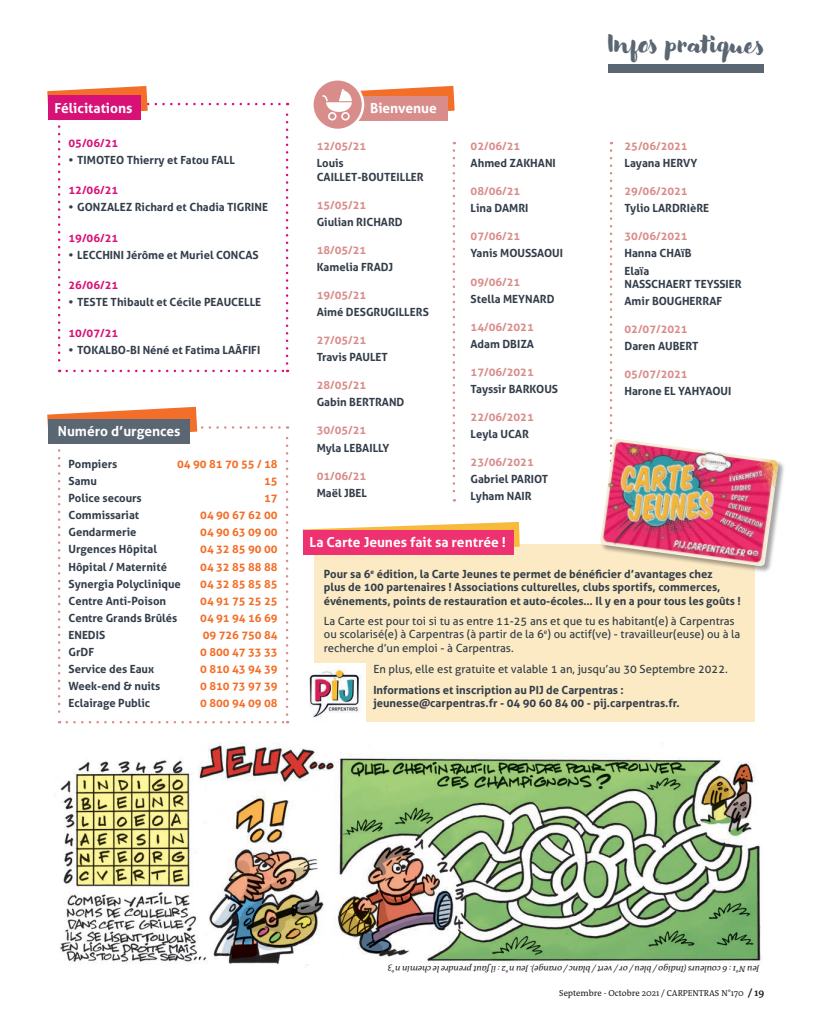
<style>
.page{position:relative;width:823px;height:1029px;background:#fff}
.page>*{position:absolute;margin:0;border:0;box-sizing:border-box;transform-origin:0 0}
.t1{font:22.5px "Modern Love";color:#5a6672}
.t2{font:700 13.75px "Aller";color:#fff}
.t3{font:700 11.25px/13.5px "Aller";color:#323d49}
.t4{font:11.25px/13.5px "Aller";color:#323d49}
.t5{font:700 11.25px "Aller";color:#d98d8a}
.t6{font:700 11.25px "Aller";color:#f36e28}
.t7{font:700 11.25px "Aller";color:#d81177}
.t8{font:italic 8.75px "Qua Text";color:#231f20}
.t9{font:8.75px "Qua Text";color:#231f20}
.s1{font-weight:700;font-size:10px}
</style>
<div class="page">
<div style="left:608px;top:64px;width:155px;height:9px;background:#5a6672"></div>
<img style="left:60px;top:742px;width:702px;height:224px">
<svg style="left:609px;top:150px;width:3px;height:289px"></svg>
<svg style="left:47px;top:407px;width:241px;height:316px"></svg>
<svg style="left:47px;top:86px;width:241px;height:286px"></svg>
<div style="left:48px;top:96px;width:92px;height:24px;background:#d81177"></div>
<div style="left:48px;top:419px;width:142px;height:25px;background:#5a6672"></div>
<div style="left:348px;top:96px;width:99px;height:25px;background:#d98d8a"></div>
<svg style="left:452px;top:150px;width:3px;height:351px"></svg>
<svg style="left:312px;top:79px;width:51px;height:51px"></svg>
<div style="left:311px;top:78px;width:53px;height:53px;border:2px solid #fff;border-radius:50%"></div>
<svg style="left:322px;top:86px;width:132px;height:34px"></svg>
<div style="left:314px;top:544px;width:441px;height:178px;background:#fceac4"></div>
<svg style="left:303px;top:522px;width:216px;height:32px"></svg>
<div style="left:303px;top:530px;width:210px;height:25px;background:#ee3170"></div>
<div style="left:309px;top:663px;width:57px;height:66px;background:#fff"></div>
<img style="left:309px;top:669px;width:52px;height:49px">
<div style="left:600px;top:439px;width:185px;height:134px;background:#231f20;opacity:.4"></div>
<img style="left:600px;top:439px;width:178px;height:128px">
<p class="t2" style="left:54px;top:100px;width:80px">Félicitations</p>
<p class="t7" style="left:68px;top:136px;width:51px">05/06/21</p>
<p class="t3" style="left:68px;top:153px;width:168px">• TIMOTEO Thierry et Fatou FALL</p>
<p class="t7" style="left:68px;top:183px;width:51px">12/06/21</p>
<p class="t3" style="left:68px;top:200px;width:201px">• GONZALEZ Richard et Chadia TIGRINE</p>
<p class="t7" style="left:68px;top:231px;width:51px">19/06/21</p>
<p class="t3" style="left:68px;top:248px;width:192px">• LECCHINI Jérôme et Muriel CONCAS</p>
<p class="t7" style="left:68px;top:278px;width:51px">26/06/21</p>
<p class="t3" style="left:68px;top:296px;width:194px">• TESTE Thibault et Cécile PEAUCELLE</p>
<p class="t7" style="left:68px;top:326px;width:51px">10/07/21</p>
<p class="t3" style="left:68px;top:343px;width:193px">• TOKALBO-BI Néné et Fatima LAÂFIFI</p>
<p class="t2" style="left:58px;top:423px;width:124px">Numéro d’urgences</p>
<p class="t3" style="left:68px;top:457px;width:50px">Pompiers</p>
<p class="t6" style="left:177px;top:457px;width:102px">04 90 81 70 55 / 18</p>
<p class="t3" style="left:68px;top:474px;width:30px">Samu</p>
<p class="t6" style="left:264px;top:474px;width:15px">15</p>
<p class="t3" style="left:68px;top:491px;width:75px">Police secours</p>
<p class="t6" style="left:264px;top:491px;width:15px">17</p>
<p class="t3" style="left:68px;top:508px;width:72px">Commissariat</p>
<p class="t6" style="left:200px;top:508px;width:79px">04 90 67 62 00</p>
<p class="t3" style="left:68px;top:525px;width:69px">Gendarmerie</p>
<p class="t6" style="left:200px;top:525px;width:79px">04 90 63 09 00</p>
<p class="t3" style="left:68px;top:543px;width:90px">Urgences Hôpital</p>
<p class="t6" style="left:200px;top:542px;width:79px">04 32 85 90 00</p>
<p class="t3" style="left:68px;top:560px;width:100px">Hôpital / Maternité</p>
<p class="t6" style="left:200px;top:559px;width:79px">04 32 85 88 88</p>
<p class="t3" style="left:68px;top:577px;width:114px">Synergia Polyclinique</p>
<p class="t6" style="left:200px;top:576px;width:79px">04 32 85 85 85</p>
<p class="t3" style="left:68px;top:594px;width:99px">Centre Anti-Poison</p>
<p class="t6" style="left:200px;top:594px;width:79px">04 91 75 25 25</p>
<p class="t3" style="left:68px;top:611px;width:110px">Centre Grands Brûlés</p>
<p class="t6" style="left:200px;top:611px;width:79px">04 91 94 16 69</p>
<p class="t3" style="left:68px;top:628px;width:38px">ENEDIS</p>
<p class="t6" style="left:203px;top:628px;width:76px">09 726 750 84</p>
<p class="t3" style="left:68px;top:645px;width:27px">GrDF</p>
<p class="t6" style="left:200px;top:645px;width:79px">0 800 47 33 33</p>
<p class="t3" style="left:68px;top:662px;width:87px">Service des Eaux</p>
<p class="t6" style="left:200px;top:662px;width:79px">0 810 43 94 39</p>
<p class="t3" style="left:68px;top:679px;width:93px">Week-end &amp; nuits</p>
<p class="t6" style="left:200px;top:679px;width:79px">0 810 73 97 39</p>
<p class="t3" style="left:68px;top:696px;width:83px">Eclairage Public</p>
<p class="t6" style="left:200px;top:696px;width:79px">0 800 94 09 08</p>
<p class="t2" style="left:370px;top:100px;width:68px">Bienvenue</p>
<p class="t5" style="left:317px;top:139px;width:51px">12/05/21</p>
<p class="t3" style="left:317px;top:156px;width:108px">Louis<br>CAILLET-BOUTEILLER</p>
<p class="t5" style="left:317px;top:198px;width:51px">15/05/21</p>
<p class="t3" style="left:317px;top:215px;width:88px">Giulian RICHARD</p>
<p class="t5" style="left:317px;top:243px;width:51px">18/05/21</p>
<p class="t3" style="left:317px;top:260px;width:78px">Kamelia FRADJ</p>
<p class="t5" style="left:317px;top:288px;width:51px">19/05/21</p>
<p class="t3" style="left:317px;top:305px;width:114px">Aimé DESGRUGILLERS</p>
<p class="t5" style="left:317px;top:333px;width:51px">27/05/21</p>
<p class="t3" style="left:317px;top:350px;width:73px">Travis PAULET</p>
<p class="t5" style="left:317px;top:378px;width:51px">28/05/21</p>
<p class="t3" style="left:317px;top:395px;width:89px">Gabin BERTRAND</p>
<p class="t5" style="left:317px;top:423px;width:51px">30/05/21</p>
<p class="t3" style="left:317px;top:441px;width:74px">Myla LEBAILLY</p>
<p class="t5" style="left:317px;top:469px;width:51px">01/06/21</p>
<p class="t3" style="left:317px;top:486px;width:52px">Maël JBEL</p>
<p class="t5" style="left:470px;top:139px;width:51px">02/06/21</p>
<p class="t3" style="left:470px;top:156px;width:87px">Ahmed ZAKHANI</p>
<p class="t5" style="left:470px;top:184px;width:51px">08/06/21</p>
<p class="t3" style="left:470px;top:201px;width:59px">Lina DAMRI</p>
<p class="t5" style="left:470px;top:229px;width:51px">07/06/21</p>
<p class="t3" style="left:470px;top:247px;width:94px">Yanis MOUSSAOUI</p>
<p class="t5" style="left:470px;top:275px;width:51px">09/06/21</p>
<p class="t3" style="left:470px;top:292px;width:85px">Stella MEYNARD</p>
<p class="t5" style="left:470px;top:320px;width:65px">14/06/2021</p>
<p class="t3" style="left:470px;top:337px;width:65px">Adam DBIZA</p>
<p class="t5" style="left:470px;top:365px;width:65px">17/06/2021</p>
<p class="t3" style="left:470px;top:382px;width:89px">Tayssir BARKOUS</p>
<p class="t5" style="left:470px;top:410px;width:65px">22/06/2021</p>
<p class="t3" style="left:470px;top:427px;width:60px">Leyla UCAR</p>
<p class="t5" style="left:470px;top:455px;width:65px">23/06/2021</p>
<p class="t3" style="left:470px;top:472px;width:79px">Gabriel PARIOT</p>
<p class="t3" style="left:470px;top:489px;width:63px">Lyham NAIR</p>
<p class="t1" style="left:608px;top:31px;width:159px">Infos pratiques</p>
<p class="t5" style="left:624px;top:139px;width:65px">25/06/2021</p>
<p class="t3" style="left:624px;top:156px;width:74px">Layana HERVY</p>
<p class="t5" style="left:624px;top:184px;width:65px">29/06/2021</p>
<p class="t3" style="left:624px;top:201px;width:86px">Tylio LARDRIèRE</p>
<p class="t5" style="left:624px;top:229px;width:65px">30/06/2021</p>
<p class="t3" style="left:624px;top:247px;width:68px">Hanna CHAïB</p>
<p class="t3" style="left:624px;top:264px;width:119px">Elaïa<br>NASSCHAERT TEYSSIER</p>
<p class="t3" style="left:624px;top:294px;width:99px">Amir BOUGHERRAF</p>
<p class="t5" style="left:624px;top:322px;width:65px">02/07/2021</p>
<p class="t3" style="left:624px;top:339px;width:76px">Daren AUBERT</p>
<p class="t5" style="left:624px;top:367px;width:65px">05/07/2021</p>
<p class="t3" style="left:624px;top:384px;width:108px">Harone EL YAHYAOUI</p>
<p class="t2" style="left:309px;top:533px;width:198px">La Carte Jeunes fait sa rentrée !</p>
<p class="t3" style="left:324px;top:567px;width:418px">Pour sa 6<sup>e</sup> édition, la Carte Jeunes te permet de bénéficier d’avantages chez<br>plus de 100 partenaires ! Associations culturelles, clubs sportifs, commerces, événements, points de restauration et auto-écoles… Il y en a pour tous les goûts !</p>
<p class="t4" style="left:324px;top:614px;width:418px">La Carte est pour toi si tu as entre 11-25 ans et que tu es habitant(e) à Carpentras ou scolarisé(e) à Carpentras (à partir de la 6<sup>e</sup>) ou actif(ve) - travailleur(euse) ou à la recherche d’un emploi - à Carpentras.</p>
<p class="t4" style="left:373px;top:662px;width:356px">En plus, elle est gratuite et valable 1 an, jusqu’au 30 Septembre 2022.</p>
<p class="t3" style="left:373px;top:683px;width:308px">Informations et inscription au PIJ de Carpentras : jeunesse@carpentras.fr - 04 90 60 84 00 - pij.carpentras.fr.</p>
<p class="t8" style="left:759px;top:974px;width:373px;rotate:-180deg">Jeu N°1 : 6 couleurs (Indigo / bleu / or / vert / blanc / orange). Jeu n°2 : il faut prendre le chemin n°3</p>
<p class="t9" style="left:559px;top:988px;width:207px">Septembre - Octobre 2021 / CARPENTRAS N°170 <span class="s1">/ 19</span></p>
</div>
